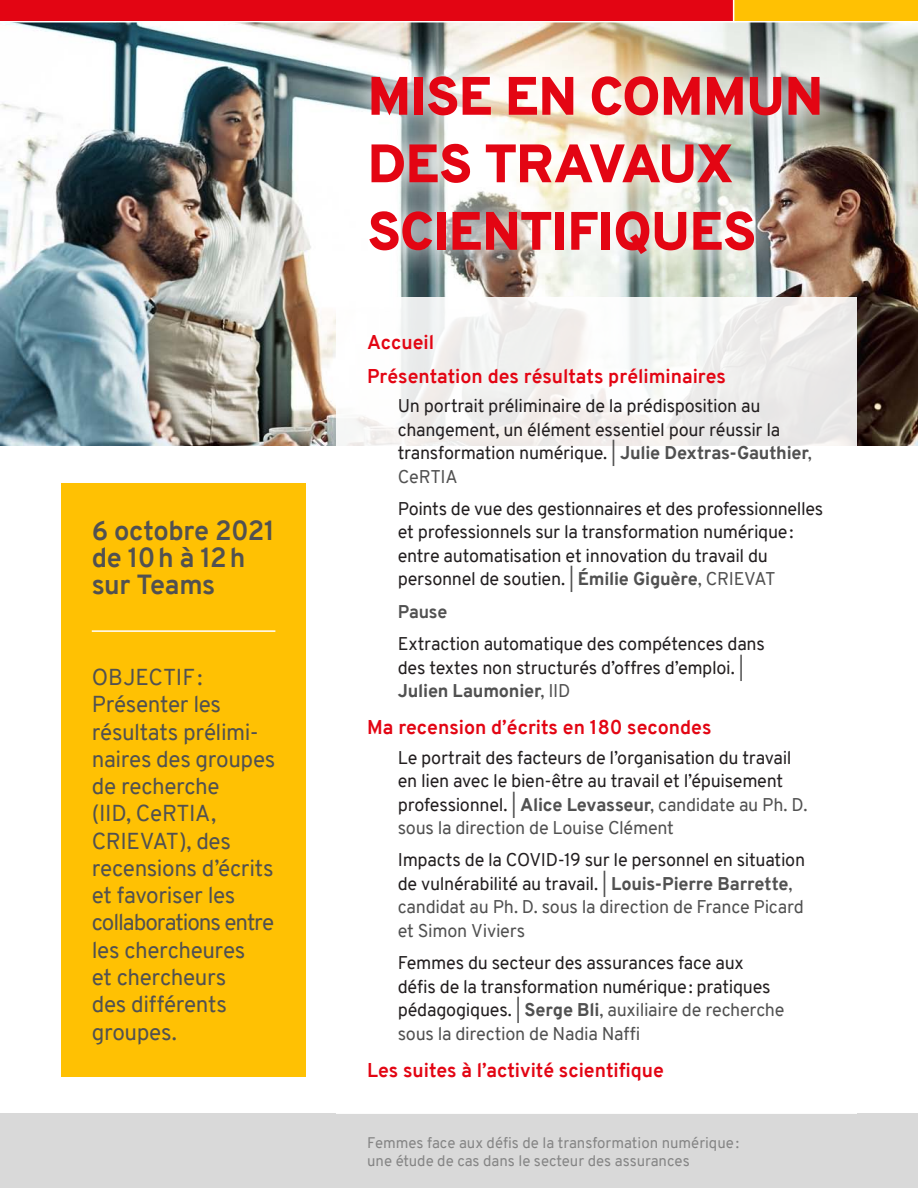
<style>
.page{position:relative;width:918px;height:1188px;background:#fff}
.page>*{position:absolute;margin:0;border:0;box-sizing:border-box;transform-origin:0 0}
.Titre_activité{font:900 54px/67.5px "Overpass";letter-spacing:-.02em;color:#e30513}
.Date{font:700 27px "Overpass";letter-spacing:-.015em;color:#515151}
.Objectif{font:22.5px/27.3px "Overpass";letter-spacing:-.015em;color:#515151}
.Sous-titre_1{font:700 19.5px "Overpass";color:#e30513}
.Titre_présentation{font:18px/23.4px "Overpass";letter-spacing:-.015em;color:#231f20}
.Titre_présentation-2{font:700 18px "Overpass";letter-spacing:-.01em;color:#515151}
.Femmes_face_aux_défi{font:15px/18px "Overpass";color:#858585}
.s1{color:#515151}
.s2{font-weight:800;color:#515151}
</style>
<div class="page">
<img style="left:0;top:23px;width:918px;height:423px">
<div style="left:0;top:1114px;width:918px;height:74px;background:#d9d9d9"></div>
<div style="left:337px;top:297px;width:520px;height:817px;background:#fff"></div>
<div style="left:61px;top:483px;width:245px;height:594px;background:#ffc103"></div>
<hr style="left:92px;top:630px;width:183px;height:2px;background:#fff">
<svg style="left:0;top:0;width:918px;height:23px;background:#e93c23"></svg>
<div style="left:338px;top:44px;width:515px;height:241px;background:#fff;opacity:.8"></div>
<p class="Date" style="left:92px;top:511px;width:185px">6 octobre 2021</p>
<p class="Date" style="left:92px;top:538px;width:155px">de 10h à 12h</p>
<p class="Date" style="left:92px;top:565px;width:125px">sur Teams</p>
<p class="Objectif" style="left:92px;top:664px;width:185px">OBJECTIF:<br>Présenter les résultats prélimi&shy;naires des groupes de recherche<br>(IID, CeRTIA,<br>CRIEVAT), des recensions d’écrits et favoriser les collaborations entre les chercheures<br>et chercheurs<br>des différents groupes.</p>
<p class="Titre_activité" style="left:367px;top:63px;width:458px">MISE EN COMMUN<br>DES TRAVAUX<br>SCIENTIFIQUES</p>
<p class="Sous-titre_1" style="left:367px;top:328px;width:69px">Accueil</p>
<p class="Sous-titre_1" style="left:367px;top:362px;width:360px">Présentation des résultats préliminaires</p>
<p class="Titre_présentation" style="left:398px;top:394px;width:415px">Un portrait préliminaire de la prédisposition au changement, un élément essentiel pour réussir la transformation numérique. <span class="s1">|</span> <span class="s2">Julie Dextras-Gauthier</span><span class="s1">, CeRTIA</span></p>
<p class="Titre_présentation" style="left:398px;top:497px;width:427px">Points de vue des gestionnaires et des professionnelles et professionnels sur la transformation numérique: entre automatisation et innovation du travail du personnel de soutien. <span class="s1">|</span> <span class="s2">Émilie Giguère</span><span class="s1">, CRIEVAT</span></p>
<p class="Titre_présentation-2" style="left:398px;top:599px;width:51px">Pause</p>
<p class="Titre_présentation" style="left:398px;top:632px;width:369px">Extraction automatique des compétences dans des textes non structurés d’offres d’emploi. <span class="s1">|<br></span><span class="s2">Julien Laumonier</span><span class="s1">, IID</span></p>
<p class="Sous-titre_1" style="left:367px;top:714px;width:346px">Ma recension d’écrits en 180 secondes</p>
<p class="Titre_présentation" style="left:398px;top:746px;width:411px">Le portrait des facteurs de l’organisation du travail en lien avec le bien-être au travail et l’épuisement professionnel. <span class="s1">|</span> <span class="s2">Alice Levasseur</span><span class="s1">, candidate au Ph. D. sous la direction de Louise Clément</span></p>
<p class="Titre_présentation" style="left:398px;top:849px;width:409px">Impacts de la COVID-19 sur le personnel en situation de vulnérabilité au travail. <span class="s1">|</span> <span class="s2">Louis-Pierre Barrette</span><span class="s1">, candidat au Ph. D. sous la direction de France Picard et Simon Viviers</span></p>
<p class="Titre_présentation" style="left:398px;top:951px;width:388px">Femmes du secteur des assurances face aux défis de la transformation numérique: pratiques pédagogiques. <span class="s1">|</span> <span class="s2">Serge Bli</span><span class="s1">, auxiliaire de recherche sous la direction de Nadia Naffi</span></p>
<p class="Sous-titre_1" style="left:367px;top:1056px;width:298px">Les suites à l’activité scientifique</p>
<p class="Femmes_face_aux_défi" style="left:367px;top:1133px;width:373px">Femmes face aux défis de la transformation numérique: une étude de cas dans le secteur des assurances</p>
</div>
